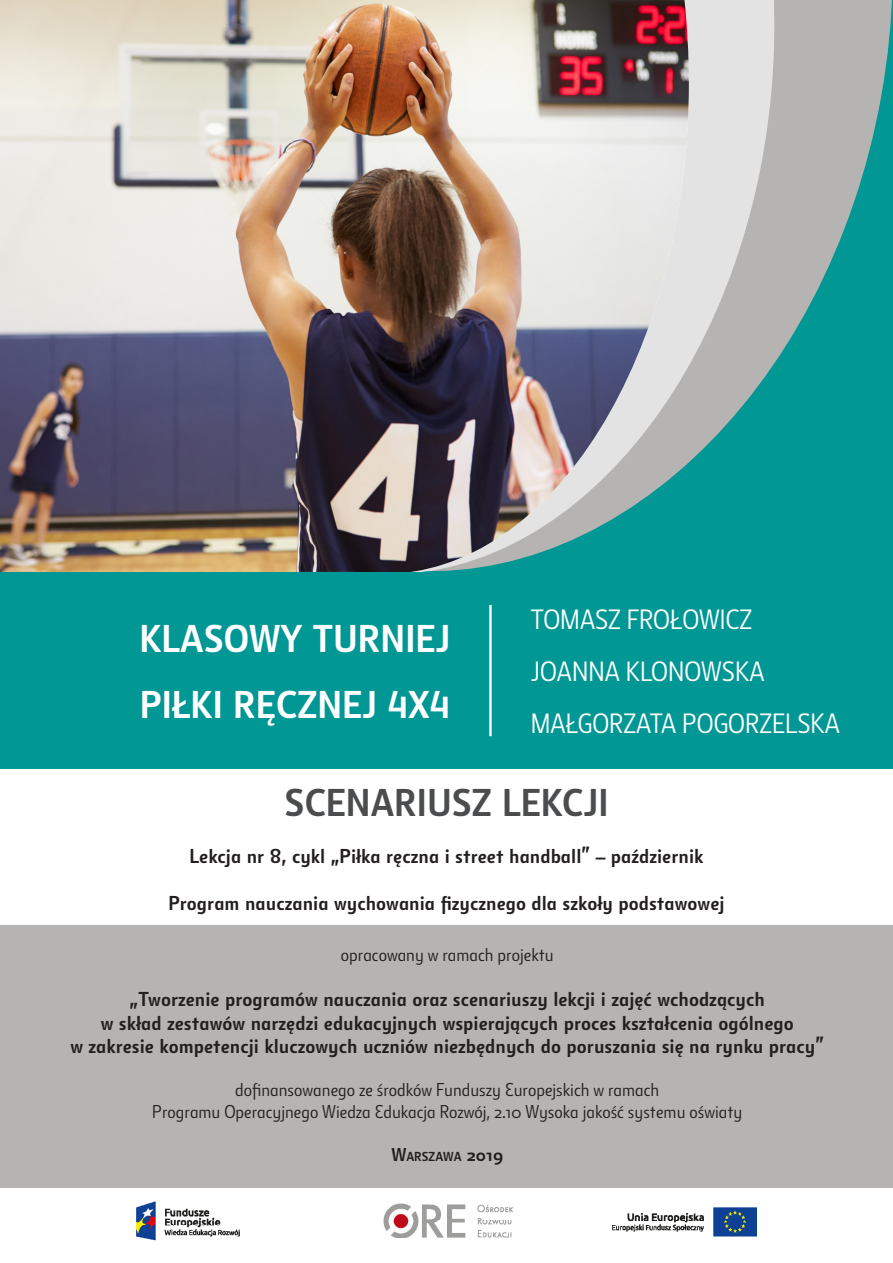
<style>
.page{position:relative;width:893px;height:1263px;background:#fff}
.page>*{position:absolute;margin:0;border:0;box-sizing:border-box;transform-origin:0 0}
.tytul1{font:700 37.5px/66px "Botanika Lite CE";color:#fff}
.tytul1-2{font:700 37.5px "Botanika Lite CE";color:#4b4c4d}
.autorzy{font:27px/52.3px "Botanika Lite CE";color:#fff}
.t1{font:700 19.5px/23.4px "Botanika Lite Alt CE";color:#231f20;text-align:center}
.t2{font:18px/21.6px "Botanika Lite Alt CE";color:#231f20;text-align:center}
.t3{font:700 12.6px "Botanika Lite Alt CE";color:#231f20}
.s1{font-size:18px}
</style>
<div class="page">
<div style="left:0;top:905px;width:893px;height:283px;background:#b5b4b2"></div>
<svg style="left:796px;top:0;width:97px;height:572px;background:#43a19f"></svg>
<svg style="left:689px;top:0;width:107px;height:572px;background:#90bcba"></svg>
<img style="left:0;top:0;width:689px;height:572px">
<div style="left:0;top:572px;width:893px;height:198px;background:#019795"></div>
<img style="left:612px;top:1207px;width:144px;height:30px">
<img style="left:383px;top:1203px;width:129px;height:35px">
<img style="left:136px;top:1201px;width:104px;height:40px">
<div style="left:0;top:770px;width:893px;height:155px;background:#fff"></div>
<hr style="left:489px;top:605px;width:3px;height:131px;background:#fff">
<p class="tytul1" style="left:139px;top:606px;width:313px">KLASOWY TURNIEJ<br>PIŁKI RĘCZNEJ 4X4</p>
<p class="autorzy" style="left:531px;top:593px;width:311px">TOMASZ FROŁOWICZ<br>JOANNA KLONOWSKA<br>MAŁGORZATA POGORZELSKA</p>
<p class="tytul1-2" style="left:284px;top:780px;width:325px">SCENARIUSZ LEKCJI</p>
<p class="t1" style="left:190px;top:845px;width:515px">Lekcja nr 8, cykl „Piłka ręczna i street handball” – październik</p>
<p class="t1" style="left:168px;top:892px;width:558px">Program nauczania wychowania fizycznego dla szkoły podstawowej</p>
<p class="t2" style="left:341px;top:944px;width:214px">opracowany w ramach projektu</p>
<p class="t1" style="left:70px;top:988px;width:755px">„Tworzenie programów nauczania oraz scenariuszy lekcji i zajęć wchodzących<br>w skład zestawów narzędzi edukacyjnych wspierających proces kształcenia ogólnego<br>w zakresie kompetencji kluczowych uczniów niezbędnych do poruszania się na rynku pracy”</p>
<p class="t2" style="left:152px;top:1079px;width:592px">dofinansowanego ze środków Funduszy Europejskich w ramach<br>Programu Operacyjnego Wiedza Edukacja Rozwój, 2.10 Wysoka jakość systemu oświaty</p>
<p class="t3" style="left:391px;top:1149px;width:113px"><span class="s1">W</span>ARSZAWA <span class="s1">2019</span></p>
</div>
